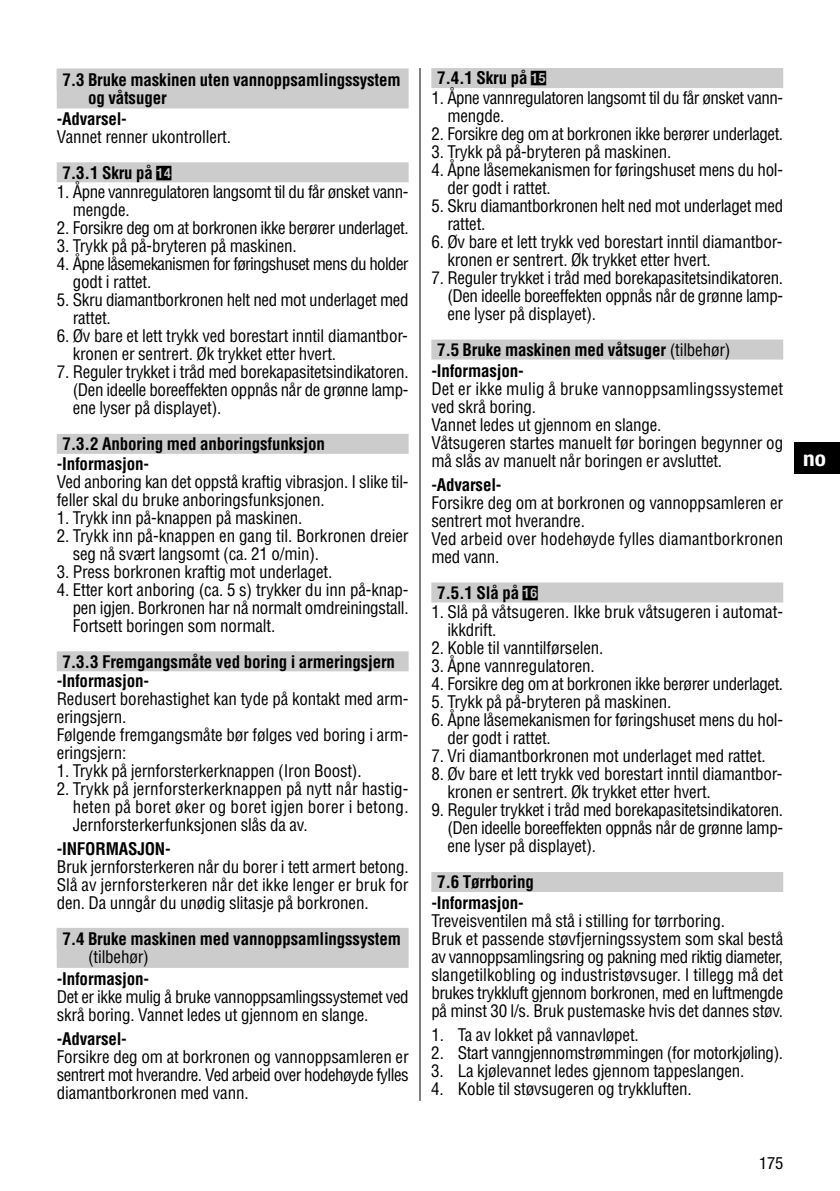
<style>
.page{position:relative;width:840px;height:1191px;background:#fff}
.page>*{position:absolute;margin:0;border:0;box-sizing:border-box;transform-origin:0 0}
.t1{font:700 condensed 21px "Helvetica Neue";color:#fff;scale:1.1 1}
.t2{font:condensed 17px/18px "Helvetica";letter-spacing:-.01em;color:#000}
.t3{font:700 condensed 17px/19.4px "Helvetica";letter-spacing:-.01em;color:#000}
.t4{font:condensed 17px/18px "Helvetica";letter-spacing:-.03em;color:#000}
.t5{font:condensed 17px/18px "Helvetica";letter-spacing:-.04em;color:#000}
.t6{font:condensed 17px "Helvetica Neue";color:#000}
.s1{font-weight:400}
</style>
<div class="page">
<div style="left:794px;top:442px;width:45px;height:31px;background:#000"></div>
<hr style="left:419px;top:68px;width:1px;height:1033px;background:#000">
<div style="left:57px;top:68px;width:351px;height:40px;background:#ccc"></div>
<div style="left:57px;top:162px;width:351px;height:20px;background:#ccc"></div>
<div style="left:57px;top:434px;width:351px;height:20px;background:#ccc"></div>
<div style="left:57px;top:651px;width:351px;height:20px;background:#ccc"></div>
<div style="left:57px;top:928px;width:351px;height:40px;background:#ccc"></div>
<div style="left:431px;top:68px;width:351px;height:20px;background:#ccc"></div>
<div style="left:431px;top:339px;width:351px;height:20px;background:#ccc"></div>
<div style="left:431px;top:582px;width:351px;height:20px;background:#ccc"></div>
<div style="left:431px;top:872px;width:351px;height:20px;background:#ccc"></div>
<p class="t3" style="left:88px;top:71px;width:314px;line-height:18px;text-indent:-26px">7.3 Bruke maskinen uten vannoppsamlingssystem og våtsuger</p>
<p class="t3" style="left:57px;top:109px;width:72px">-Advarsel-</p>
<p class="t2" style="left:57px;top:128px;width:176px">Vannet renner ukontrollert.</p>
<p class="t3" style="left:62px;top:163px;width:92px">7.3.1 Skru på</p>
<p class="t4" style="left:73px;top:183px;width:337px;text-indent:-16px">1. Åpne vannregulatoren langsomt til du får ønsket vann&shy;mengde.</p>
<p class="t2" style="left:57px;top:219px;width:353px">2. Forsikre deg om at borkronen ikke berører underlaget.</p>
<p class="t2" style="left:57px;top:237px;width:241px">3. Trykk på på-bryteren på maskinen.</p>
<p class="t5" style="left:73px;top:255px;width:337px;text-indent:-16px">4. Åpne låsemekanismen for føringshuset mens du holder godt i rattet.</p>
<p class="t2" style="left:73px;top:291px;width:337px;text-indent:-16px">5. Skru diamantborkronen helt ned mot underlaget med rattet.</p>
<p class="t2" style="left:73px;top:327px;width:336px;text-indent:-16px">6. Øv bare et lett trykk ved borestart inntil diamantbor&shy;kronen er sentrert. Øk trykket etter hvert.</p>
<p class="t2" style="left:73px;top:363px;width:337px;text-align:justify;text-indent:-16px">7. Reguler trykket i tråd med borekapasitetsindikatoren. (Den ideelle boreeffekten oppnås når de grønne lamp&shy;ene lyser på displayet).</p>
<p class="t3" style="left:57px;top:434px;width:269px;text-indent:6px">7.3.2 Anboring med anboringsfunksjon -Informasjon-</p>
<p class="t2" style="left:57px;top:473px;width:353px">Ved anboring kan det oppstå kraftig vibrasjon. I slike til&shy;feller skal du bruke anboringsfunksjonen.</p>
<p class="t2" style="left:57px;top:509px;width:247px">1. Trykk inn på-knappen på maskinen.</p>
<p class="t2" style="left:73px;top:527px;width:337px;text-indent:-16px">2. Trykk inn på-knappen en gang til. Borkronen dreier seg nå svært langsomt (ca. 21 o/min).</p>
<p class="t2" style="left:57px;top:563px;width:277px">3. Press borkronen kraftig mot underlaget.</p>
<p class="t2" style="left:73px;top:581px;width:337px;text-align:justify;text-indent:-16px">4. Etter kort anboring (ca. 5 s) trykker du inn på-knap&shy;pen igjen. Borkronen har nå normalt omdreiningstall.<br>Fortsett boringen som normalt.</p>
<p class="t3" style="left:57px;top:652px;width:339px;text-indent:6px">7.3.3 Fremgangsmåte ved boring i armeringsjern -Informasjon-</p>
<p class="t2" style="left:57px;top:690px;width:353px">Redusert borehastighet kan tyde på kontakt med arm&shy;eringsjern.<br>Følgende fremgangsmåte bør følges ved boring i arm&shy;eringsjern:</p>
<p class="t2" style="left:57px;top:762px;width:306px">1. Trykk på jernforsterkerknappen (Iron Boost).</p>
<p class="t2" style="left:73px;top:780px;width:337px;text-align:justify;text-indent:-16px">2. Trykk på jernforsterkerknappen på nytt når hastig&shy;heten på boret øker og boret igjen borer i betong.<br>Jernforsterkerfunksjonen slås da av.</p>
<p class="t3" style="left:57px;top:839px;width:115px">-INFORMASJON-</p>
<p class="t2" style="left:57px;top:858px;width:353px;text-align:justify">Bruk jernforsterkeren når du borer i tett armert betong.<br>Slå av jernforsterkeren når det ikke lenger er bruk for den. Da unngår du unødig slitasje på borkronen.</p>
<p class="t3" style="left:62px;top:929px;width:340px">7.4 Bruke maskinen med vannoppsamlingssystem</p>
<p class="t2" style="left:88px;top:948px;width:62px">(tilbehør)</p>
<p class="t3" style="left:57px;top:970px;width:94px">-Informasjon-</p>
<p class="t2" style="left:57px;top:988px;width:353px">Det er ikke mulig å bruke vannoppsamlingssystemet ved skrå boring. Vannet ledes ut gjennom en slange.</p>
<p class="t3" style="left:57px;top:1030px;width:72px">-Advarsel-</p>
<p class="t2" style="left:57px;top:1048px;width:353px;text-align:justify">Forsikre deg om at borkronen og vannoppsamleren er sentrert mot hverandre. Ved arbeid over hodehøyde fylles diamantborkronen med vann.</p>
<p class="t3" style="left:437px;top:69px;width:92px">7.4.1 Skru på</p>
<p class="t4" style="left:447px;top:89px;width:337px;text-indent:-16px">1. Åpne vannregulatoren langsomt til du får ønsket vann&shy;mengde.</p>
<p class="t2" style="left:431px;top:125px;width:353px">2. Forsikre deg om at borkronen ikke berører underlaget.</p>
<p class="t2" style="left:431px;top:143px;width:241px">3. Trykk på på-bryteren på maskinen.</p>
<p class="t2" style="left:447px;top:161px;width:337px;text-indent:-16px">4. Åpne låsemekanismen for føringshuset mens du hol&shy;der godt i rattet.</p>
<p class="t2" style="left:447px;top:197px;width:337px;text-indent:-16px">5. Skru diamantborkronen helt ned mot underlaget med rattet.</p>
<p class="t2" style="left:447px;top:233px;width:336px;text-indent:-16px">6. Øv bare et lett trykk ved borestart inntil diamantbor&shy;kronen er sentrert. Øk trykket etter hvert.</p>
<p class="t2" style="left:447px;top:269px;width:337px;text-align:justify;text-indent:-16px">7. Reguler trykket i tråd med borekapasitetsindikatoren. (Den ideelle boreeffekten oppnås når de grønne lamp&shy;ene lyser på displayet).</p>
<p class="t3" style="left:431px;top:339px;width:300px;line-height:20.8px;text-indent:6px">7.5 Bruke maskinen med våtsuger <span class="s1">(tilbehør) </span>-Informasjon-</p>
<p class="t2" style="left:431px;top:380px;width:353px">Det er ikke mulig å bruke vannoppsamlingssystemet ved skrå boring.<br>Vannet ledes ut gjennom en slange.<br>Våtsugeren startes manuelt før boringen begynner og må slås av manuelt når boringen er avsluttet.</p>
<p class="t3" style="left:431px;top:475px;width:72px">-Advarsel-</p>
<p class="t2" style="left:431px;top:494px;width:353px">Forsikre deg om at borkronen og vannoppsamleren er sentrert mot hverandre.<br>Ved arbeid over hodehøyde fylles diamantborkronen med vann.</p>
<p class="t3" style="left:437px;top:583px;width:84px">7.5.1 Slå på</p>
<p class="t2" style="left:447px;top:603px;width:337px;text-indent:-16px">1. Slå på våtsugeren. Ikke bruk våtsugeren i automat&shy;ikkdrift.</p>
<p class="t2" style="left:431px;top:639px;width:173px">2. Koble til vanntilførselen.</p>
<p class="t2" style="left:431px;top:657px;width:165px">3. Åpne vannregulatoren.</p>
<p class="t2" style="left:431px;top:675px;width:353px">4. Forsikre deg om at borkronen ikke berører underlaget.</p>
<p class="t2" style="left:431px;top:693px;width:241px">5. Trykk på på-bryteren på maskinen.</p>
<p class="t2" style="left:447px;top:711px;width:337px;text-indent:-16px">6. Åpne låsemekanismen for føringshuset mens du hol&shy;der godt i rattet.</p>
<p class="t2" style="left:431px;top:747px;width:336px">7. Vri diamantborkronen mot underlaget med rattet.</p>
<p class="t2" style="left:447px;top:765px;width:336px;text-indent:-16px">8. Øv bare et lett trykk ved borestart inntil diamantbor&shy;kronen er sentrert. Øk trykket etter hvert.</p>
<p class="t2" style="left:447px;top:801px;width:337px;text-align:justify;text-indent:-16px">9. Reguler trykket i tråd med borekapasitetsindikatoren. (Den ideelle boreeffekten oppnås når de grønne lamp&shy;ene lyser på displayet).</p>
<p class="t3" style="left:431px;top:872px;width:104px;line-height:20.8px;text-indent:6px">7.6 Tørrboring -Informasjon-</p>
<p class="t2" style="left:431px;top:912px;width:353px">Treveisventilen må stå i stilling for tørrboring.<br>Bruk et passende støvfjerningssystem som skal bestå av vannoppsamlingsring og pakning med riktig diameter, slangetilkobling og industristøvsuger. I tillegg må det brukes trykkluft gjennom borkronen, med en luftmengde på minst 30 l/s. Bruk pustemaske hvis det dannes støv.</p>
<p class="t2" style="left:431px;top:1026px;width:209px">1. Ta av lokket på vannavløpet.</p>
<p class="t2" style="left:431px;top:1044px;width:353px">2. Start vanngjennomstrømmingen (for motorkjøling).</p>
<p class="t2" style="left:431px;top:1062px;width:314px">3. La kjølevannet ledes gjennom tappeslangen.</p>
<p class="t2" style="left:431px;top:1080px;width:262px">4. Koble til støvsugeren og trykkluften.</p>
<p class="t1" style="left:802px;top:450px;width:22px">no</p>
<p class="t6" style="left:758px;top:1157px;width:25px">175</p>
</div>
